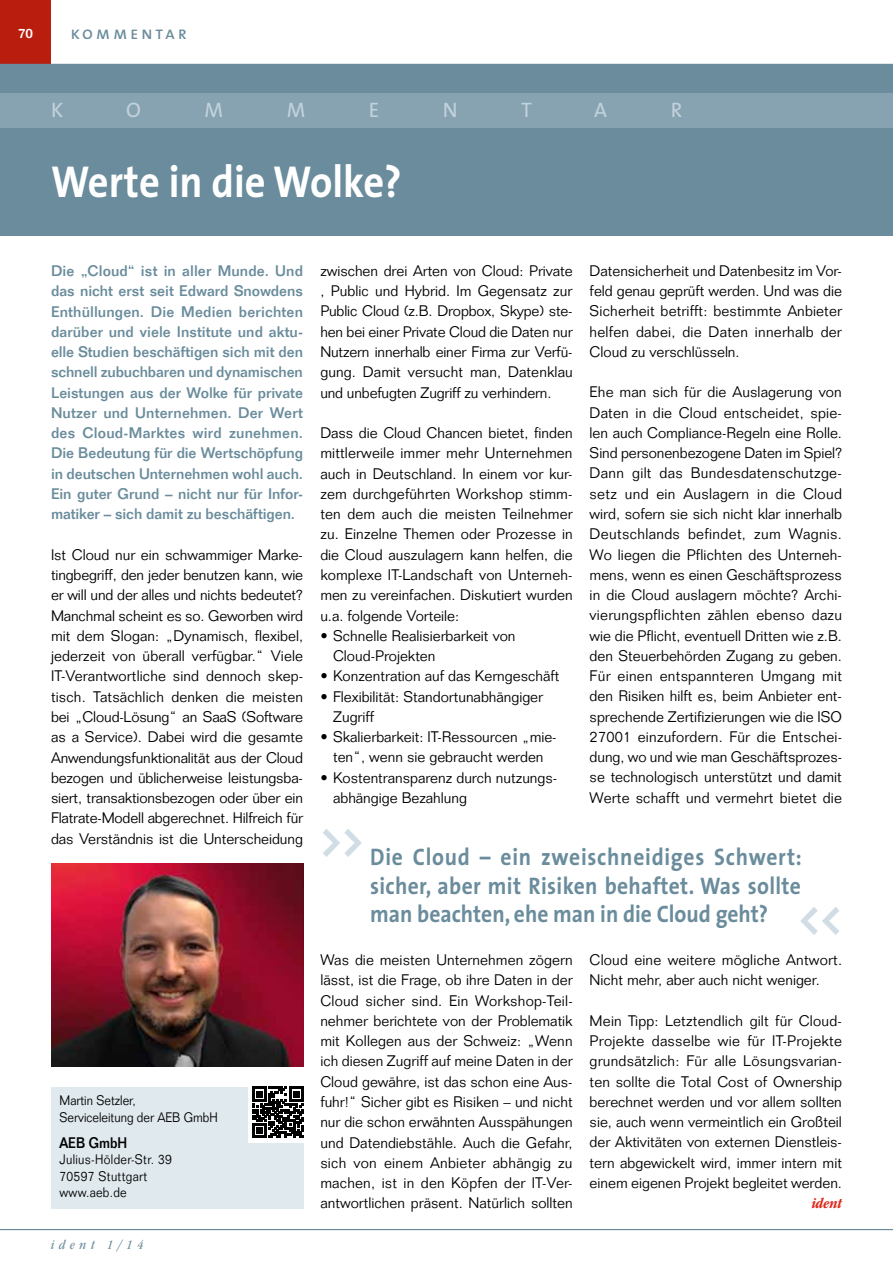
<style>
.page{position:relative;width:893px;height:1263px;background:#fff}
.page>*{position:absolute;margin:0;border:0;box-sizing:border-box;transform-origin:0 0}
.t1{font:700 45px "The Sans";color:#fff;scale:.9 1}
.t2{font:700 24px/28.5px "The Sans";letter-spacing:.015em;color:#6a8c9c;scale:.9 1}
.t3{font:21px "The Sans Caps";color:#c2d2db}
.t4{font:18px "The Sans Caps";letter-spacing:.15em;color:#6a8c9c}
.t5{font:300 15px/20.2px "Folio Std";color:#000;text-align:justify}
.t6{font:500 15px/20.2px "Folio Std";letter-spacing:-.005em;color:#6a8c9c;text-align:justify}
.t7{font:500 15px "Folio Std";color:#000;scale:.9 1}
.t8{font:italic 700 condensed 15px "ITC Garamond Std";color:#dd2a1b}
.t9{font:300 13.5px/16.5px "Folio Std";letter-spacing:.025em;color:#000;scale:.9 1}
.t10{font:300 13.5px/16.5px "Folio Std";color:#000;scale:.9 1}
.t11{font:italic condensed 13.5px "ITC Garamond Std";letter-spacing:.35em;color:#6a8c9c}
.t12{font:500 13.5px "Folio Std";color:#fff}
.s1{font-size:48px;color:#d1dde5}
</style>
<div class="page">
<div style="left:0;top:64px;width:893px;height:171px;background:#6a8c9c"></div>
<div style="left:0;top:94px;width:893px;height:34px;background:#87a3b1"></div>
<img style="left:51px;top:864px;width:252px;height:203px">
<div style="left:51px;top:1087px;width:252px;height:121px;background:#e0e9ee"></div>
<div style="left:248px;top:1087px;width:55px;height:55px;background:#fff"></div>
<svg style="left:252px;top:1087px;width:51px;height:51px"></svg>
<div style="left:0;top:0;width:51px;height:64px;background:#b91d0e"></div>
<hr style="left:0;top:1229px;width:893px;height:1px;background:#6a8c9c">
<p class="t12" style="left:18px;top:25px;width:17px">70</p>
<p class="t4" style="left:70px;top:18px;width:118px">kommentar</p>
<h3 class="t3" style="left:51px;top:93px;width:14px">K</h3>
<h3 class="t3" style="left:126px;top:93px;width:16px">O</h3>
<h3 class="t3" style="left:204px;top:93px;width:20px">M</h3>
<h3 class="t3" style="left:287px;top:93px;width:20px">M</h3>
<h3 class="t3" style="left:369px;top:93px;width:12px">E</h3>
<h3 class="t3" style="left:443px;top:93px;width:16px">N</h3>
<h3 class="t3" style="left:521px;top:93px;width:12px">T</h3>
<h3 class="t3" style="left:594px;top:93px;width:14px">A</h3>
<h3 class="t3" style="left:671px;top:93px;width:13px">R</h3>
<h1 class="t1" style="left:51px;top:144px;width:391px">Werte in die Wolke?</h1>
<p class="t6" style="left:51px;top:261px;width:254px">Die „Cloud“ ist in aller Munde. Und das nicht erst seit Edward Snowdens Enthüllungen. Die Medien berichten darüber und viele Institute und aktu&shy;elle Studien beschäftigen sich mit den schnell zubuchbaren und dynamischen Leistungen aus der Wolke für private Nutzer und Unternehmen. Der Wert des Cloud-Marktes wird zunehmen.<br>Die Bedeutung für die Wertschöpfung in deutschen Unternehmen wohl auch.<br>Ein guter Grund – nicht nur für Infor&shy;matiker – sich damit zu beschäftigen.</p>
<p class="t5" style="left:51px;top:544px;width:254px">Ist Cloud nur ein schwammiger Marke&shy;tingbegriff, den jeder benutzen kann, wie er will und der alles und nichts bedeutet?<br>Manchmal scheint es so. Geworben wird mit dem Slogan: „Dynamisch, flexibel, jederzeit von überall verfügbar.“ Viele IT-Verantwortliche sind dennoch skep&shy;tisch. Tatsächlich denken die meisten bei „Cloud-Lösung“ an SaaS (Software as a Service). Dabei wird die gesamte Anwendungsfunktionalität aus der Cloud bezogen und üblicherweise leistungsba&shy;siert, transaktionsbezogen oder über ein Flatrate-Modell abgerechnet. Hilfreich für das Verständnis ist die Unterscheidung</p>
<p class="t10" style="left:60px;top:1092px;width:177px">Martin Setzler,<br>Serviceleitung der AEB GmbH</p>
<p class="t7" style="left:60px;top:1133px;width:77px">AEB GmbH</p>
<p class="t9" style="left:60px;top:1151px;width:127px">Julius-Hölder-Str. 39<br>70597 Stuttgart www.aeb.de</p>
<p class="t11" style="left:51px;top:1237px;width:94px">ident 1/14</p>
<p class="t5" style="left:320px;top:261px;width:254px">zwischen drei Arten von Cloud: Private , Public und Hybrid. Im Gegensatz zur Public Cloud (z.B. Dropbox, Skype) ste&shy;hen bei einer Private Cloud die Daten nur Nutzern innerhalb einer Firma zur Verfü&shy;gung. Damit versucht man, Datenklau und unbefugten Zugriff zu verhindern.</p>
<p class="t5" style="left:320px;top:423px;width:254px">Dass die Cloud Chancen bietet, finden mittlerweile immer mehr Unternehmen auch in Deutschland. In einem vor kur&shy;zem durchgeführten Workshop stimm&shy;ten dem auch die meisten Teilnehmer zu. Einzelne Themen oder Prozesse in die Cloud auszulagern kann helfen, die komplexe IT-Landschaft von Unterneh&shy;men zu vereinfachen. Diskutiert wurden u.a. folgende Vorteile:</p>
<p class="t5" style="left:333px;top:625px;width:184px;text-indent:-13px">• Schnelle Realisierbarkeit von<br>Cloud-Projekten</p>
<p class="t5" style="left:320px;top:666px;width:241px">• Konzentration auf das Kerngeschäft</p>
<p class="t5" style="left:333px;top:686px;width:211px;text-indent:-13px">• Flexibilität: Standortunabhängiger<br>Zugriff</p>
<p class="t5" style="left:320px;top:727px;width:238px;text-align:center">• Skalierbarkeit: IT-Ressourcen „mie&shy;ten“, wenn sie gebraucht werden</p>
<p class="t5" style="left:333px;top:767px;width:224px;text-indent:-13px">• Kostentransparenz durch nutzungs&shy;abhängige Bezahlung</p>
<p class="t5" style="left:590px;top:260px;width:254px">Datensicherheit und Datenbesitz im Vor&shy;feld genau geprüft werden. Und was die Sicherheit betrifft: bestimmte Anbieter helfen dabei, die Daten innerhalb der Cloud zu verschlüsseln.</p>
<p class="t5" style="left:590px;top:382px;width:254px">Ehe man sich für die Auslagerung von Daten in die Cloud entscheidet, spie&shy;len auch Compliance-Regeln eine Rolle.<br>Sind personenbezogene Daten im Spiel?<br>Dann gilt das Bundesdatenschutzge&shy;setz und ein Auslagern in die Cloud wird, sofern sie sich nicht klar innerhalb Deutschlands befindet, zum Wagnis.<br>Wo liegen die Pflichten des Unterneh&shy;mens, wenn es einen Geschäftsprozess in die Cloud auslagern möchte? Archi&shy;vierungspflichten zählen ebenso dazu wie die Pflicht, eventuell Dritten wie z.B. den Steuerbehörden Zugang zu geben.<br>Für einen entspannteren Umgang mit den Risiken hilft es, beim Anbieter ent&shy;sprechende Zertifizierungen wie die ISO 27001 einzufordern. Für die Entschei&shy;dung, wo und wie man Geschäftsprozes&shy;se technologisch unterstützt und damit Werte schafft und vermehrt bietet die</p>
<h2 class="t2" style="left:370px;top:842px;width:526px;text-indent:-50px"><sup>&gt;&gt;</sup> Die Cloud – ein zweischneidiges Schwert: sicher, aber mit Risiken behaftet. Was sollte man beachten, ehe man in die Cloud geht? <span class="s1">&lt;&lt;</span></h2>
<p class="t5" style="left:320px;top:950px;width:254px">Was die meisten Unternehmen zögern lässt, ist die Frage, ob ihre Daten in der Cloud sicher sind. Ein Workshop-Teil&shy;nehmer berichtete von der Problematik mit Kollegen aus der Schweiz: „Wenn ich diesen Zugriff auf meine Daten in der Cloud gewähre, ist das schon eine Aus&shy;fuhr!“ Sicher gibt es Risiken – und nicht nur die schon erwähnten Ausspähungen und Datendiebstähle. Auch die Gefahr, sich von einem Anbieter abhängig zu machen, ist in den Köpfen der IT-Ver&shy;antwortlichen präsent. Natürlich sollten</p>
<p class="t5" style="left:590px;top:949px;width:254px">Cloud eine weitere mögliche Antwort.<br>Nicht mehr, aber auch nicht weniger.</p>
<p class="t5" style="left:590px;top:1010px;width:254px">Mein Tipp: Letztendlich gilt für Cloud-Projekte dasselbe wie für IT-Projekte grundsätzlich: Für alle Lösungsvarian&shy;ten sollte die Total Cost of Ownership berechnet werden und vor allem sollten sie, auch wenn vermeintlich ein Großteil der Aktivitäten von externen Dienstleis&shy;tern abgewickelt wird, immer intern mit einem eigenen Projekt begleitet werden.</p>
<p class="t8" style="left:812px;top:1195px;width:32px">ident</p>
</div>
